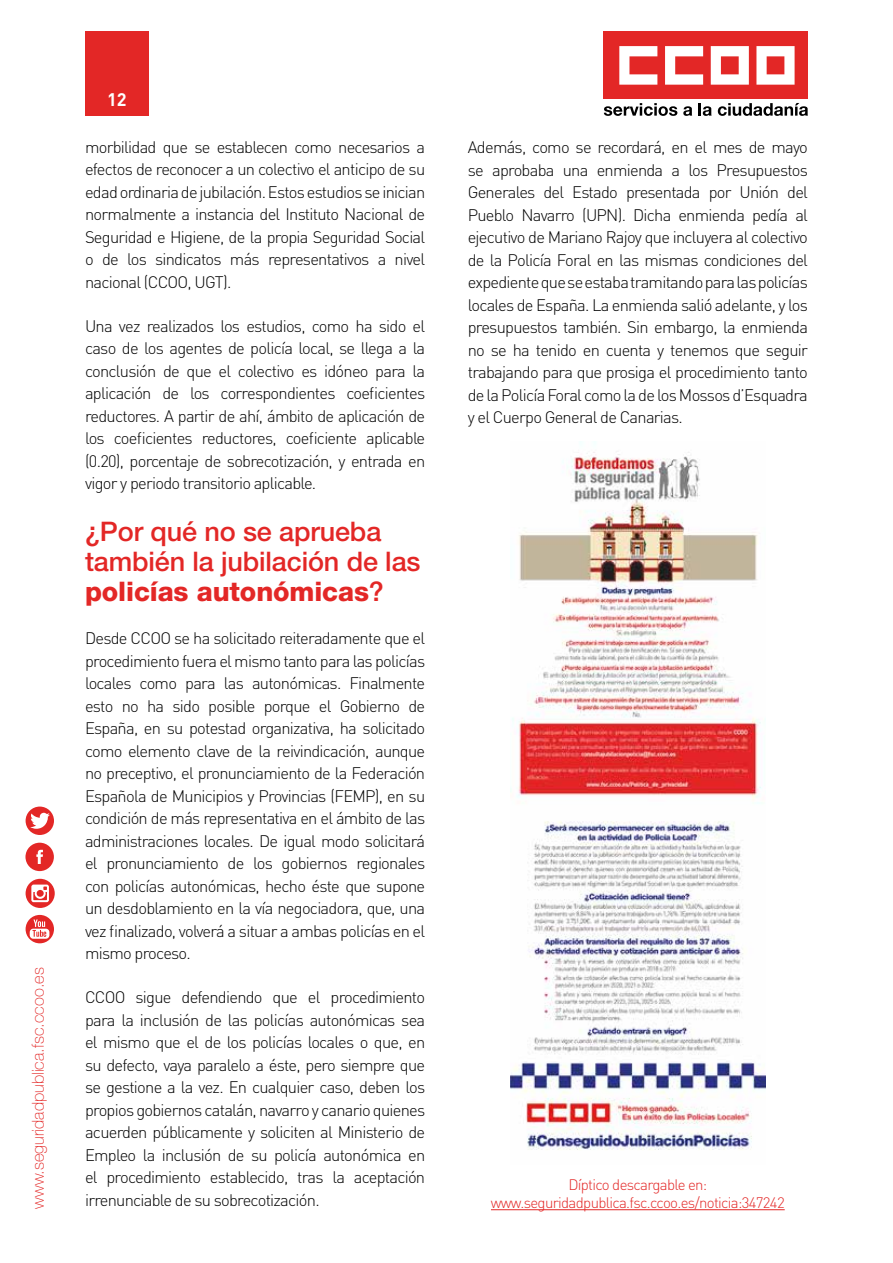
<style>
.page{position:relative;width:893px;height:1263px;background:#fff}
.page>*{position:absolute;margin:0;border:0;box-sizing:border-box;transform-origin:0 0}
.t1{font:500 27px/30px "Helvetica Neue LT Std";letter-spacing:-.005em;color:#e32726}
.t2{font:700 18px "DIN Pro";color:#fff}
.t3{font:300 16.5px/22.5px "DIN Pro";letter-spacing:-.045em;color:#000;text-align:justify}
.t4{font:100 16.5px "Helvetica Neue LT Std";color:#e32726}
.t5{font:300 15px/18px "DIN Pro";letter-spacing:-.045em;color:#e32726;text-align:center}
.s1{font-weight:800}
</style>
<div class="page">
<div style="left:85px;top:32px;width:64px;height:84px;background:#e32726"></div>
<svg style="left:604px;top:103px;width:73px;height:13px"></svg>
<svg style="left:683px;top:106px;width:9px;height:10px"></svg>
<svg style="left:699px;top:103px;width:13px;height:13px"></svg>
<svg style="left:718px;top:103px;width:90px;height:13px"></svg>
<div style="left:604px;top:32px;width:204px;height:67px;background:#e32726"></div>
<svg style="left:619px;top:46px;width:38px;height:39px"></svg>
<svg style="left:665px;top:46px;width:38px;height:39px"></svg>
<svg style="left:711px;top:46px;width:38px;height:39px"></svg>
<svg style="left:756px;top:46px;width:39px;height:39px"></svg>
<svg style="left:26px;top:806px;width:28px;height:29px"></svg>
<svg style="left:26px;top:915px;width:28px;height:28px"></svg>
<svg style="left:25px;top:843px;width:29px;height:28px"></svg>
<div style="left:26px;top:879px;width:29px;height:29px;background:#e32726;border-radius:50%"></div>
<svg style="left:31px;top:884px;width:18px;height:18px"></svg>
<img style="left:510px;top:441px;width:256px;height:709px">
<hr style="left:491px;top:1209px;width:294px;height:1px;background:#e32726">
<p class="t4" style="left:29px;top:1208px;width:243px;rotate:-90deg">www.seguridadpublica.fsc.ccoo.es</p>
<p class="t2" style="left:107px;top:88px;width:21px">12</p>
<p class="t3" style="left:85px;top:135px;width:342px">morbilidad que se establecen como necesarios a efectos de reconocer a un colectivo el anticipo de su edad ordinaria de jubilación. Estos estudios se inician normalmente a instancia del Instituto Nacional de Seguridad e Higiene, de la propia Seguridad Social o de los sindicatos más representativos a nivel nacional (CCOO, UGT).</p>
<p class="t3" style="left:85px;top:314px;width:342px">Una vez realizados los estudios, como ha sido el caso de los agentes de policía local, se llega a la conclusión de que el colectivo es idóneo para la aplicación de los correspondientes coeficientes reductores. A partir de ahí, ámbito de aplicación de los coeficientes reductores, coeficiente aplicable (0.20), porcentaje de sobrecotización, y entrada en vigor y periodo transitorio aplicable.</p>
<h1 class="t1" style="left:85px;top:516px;width:337px">¿Por qué no se aprueba también la jubilación de las <span class="s1">policías autonómicas</span>?</h1>
<p class="t3" style="left:85px;top:626px;width:342px">Desde CCOO se ha solicitado reiteradamente que el procedimiento fuera el mismo tanto para las policías locales como para las autonómicas. Finalmente esto no ha sido posible porque el Gobierno de España, en su potestad organizativa, ha solicitado como elemento clave de la reivindicación, aunque no preceptivo, el pronunciamiento de la Federación Española de Municipios y Provincias (FEMP), en su condición de más representativa en el ámbito de las administraciones locales. De igual modo solicitará el pronunciamiento de los gobiernos regionales con policías autonómicas, hecho éste que supone un desdoblamiento en la vía negociadora, que, una vez finalizado, volverá a situar a ambas policías en el mismo proceso.</p>
<p class="t3" style="left:85px;top:985px;width:342px">CCOO sigue defendiendo que el procedimiento para la inclusión de las policías autonómicas sea el mismo que el de los policías locales o que, en su defecto, vaya paralelo a éste, pero siempre que se gestione a la vez. En cualquier caso, deben los propios gobiernos catalán, navarro y canario quienes acuerden públicamente y soliciten al Ministerio de Empleo la inclusión de su policía autonómica en el procedimiento establecido, tras la aceptación irrenunciable de su sobrecotización.</p>
<p class="t3" style="left:468px;top:135px;width:342px">Además, como se recordará, en el mes de mayo se aprobaba una enmienda a los Presupuestos Generales del Estado presentada por Unión del Pueblo Navarro (UPN). Dicha enmienda pedía al ejecutivo de Mariano Rajoy que incluyera al colectivo de la Policía Foral en las mismas condiciones del expediente que se estaba tramitando para las policías locales de España. La enmienda salió adelante, y los presupuestos también. Sin embargo, la enmienda no se ha tenido en cuenta y tenemos que seguir trabajando para que prosiga el procedimiento tanto de la Policía Foral como la de los Mossos d’Esquadra y el Cuerpo General de Canarias.</p>
<p class="t5" style="left:491px;top:1175px;width:295px">Díptico descargable en: www.seguridadpublica.fsc.ccoo.es/noticia:347242</p>
</div>
